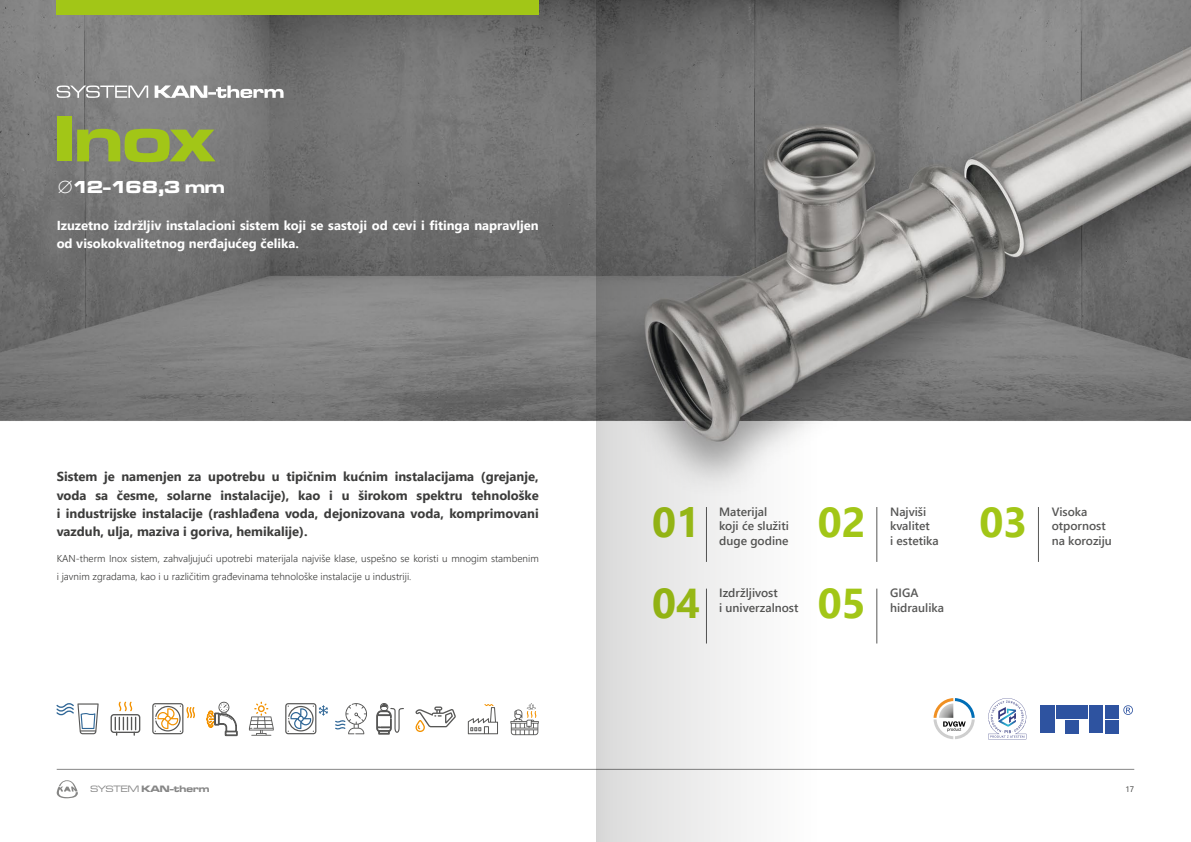
<style>
.page{position:relative;width:1191px;height:842px;background:#fff}
.page>*{position:absolute;margin:0;border:0;box-sizing:border-box;transform-origin:0 0}
.t1{font:67.1px "Microgramma D Bol Ext";color:#a2c617}
.t2{font:700 41.7px/81.6px "Segoe UI";color:#a2c617}
.t3{font:18px "Microgramma D Bol Ext";letter-spacing:-.05em;color:#fff}
.t4{font:700 13px/18px "Segoe UI";color:#3c3c3b;text-align:justify}
.t5{font:700 13px/18px "Segoe UI";color:#fff}
.t6{font:600 12px/14.4px "Segoe UI";color:#575756}
.t7{font:300 10px/18px "Segoe UI";color:#3c3c3b}
.t8{font:9.6px "Microgramma D Bol Ext";color:#878787}
.t9{font:8px "Segoe UI";color:#3c3c3b}
.s1{font-family:"Microgramma D Med Ext"}
</style>
<div class="page">
<img style="left:0;top:0;width:1191px;height:770px">
<hr style="left:57px;top:769px;width:1077px;height:1px;background:#878787">
<svg style="left:57px;top:85px;width:226px;height:13px"></svg>
<div style="left:57px;top:0;width:482px;height:14px;background:#a2c617"></div>
<hr style="left:876px;top:507px;width:1px;height:55px;background:#575756">
<hr style="left:1038px;top:507px;width:1px;height:55px;background:#575756">
<hr style="left:876px;top:589px;width:1px;height:54px;background:#575756">
<svg style="left:57px;top:780px;width:21px;height:18px"></svg>
<svg style="left:111px;top:702px;width:29px;height:34px"></svg>
<svg style="left:152px;top:703px;width:44px;height:31px"></svg>
<svg style="left:285px;top:703px;width:43px;height:31px"></svg>
<svg style="left:335px;top:703px;width:32px;height:31px"></svg>
<svg style="left:377px;top:702px;width:27px;height:32px"></svg>
<svg style="left:249px;top:702px;width:25px;height:34px"></svg>
<svg style="left:468px;top:704px;width:30px;height:30px"></svg>
<svg style="left:415px;top:706px;width:41px;height:26px"></svg>
<svg style="left:56px;top:703px;width:43px;height:31px"></svg>
<svg style="left:510px;top:703px;width:29px;height:32px"></svg>
<svg style="left:206px;top:702px;width:31px;height:34px"></svg>
<svg style="left:933px;top:698px;width:41px;height:41px"></svg>
<img style="left:939px;top:703px;width:14px;height:15px">
<div style="left:1040px;top:705px;width:14px;height:28px;background:#2e53a0"></div>
<div style="left:1056px;top:705px;width:32px;height:13px;background:#2e53a0"></div>
<div style="left:1065px;top:720px;width:14px;height:13px;background:#2e53a0"></div>
<div style="left:1089px;top:705px;width:14px;height:28px;background:#2e53a0"></div>
<div style="left:1104px;top:705px;width:14px;height:13px;background:#2e53a0"></div>
<div style="left:1104px;top:720px;width:14px;height:13px;background:#2e53a0"></div>
<svg style="left:1123px;top:705px;width:10px;height:10px"></svg>
<svg style="left:988px;top:698px;width:38px;height:41px"></svg>
<svg style="left:596px;top:0;width:221px;height:842px"></svg>
<h1 class="t1" style="left:54px;top:93px;width:163px">Inox</h1>
<h3 class="t3" style="left:58px;top:174px;width:169px">∅12-168,3 mm</h3>
<p class="t5" style="left:57px;top:216px;width:483px">Izuzetno izdržljiv instalacioni sistem koji se sastoji od cevi i fitinga napravljen od visokokvalitetnog nerđajućeg čelika.</p>
<p class="t4" style="left:57px;top:467px;width:483px">Sistem je namenjen za upotrebu u tipičnim kućnim instalacijama (grejanje, voda sa česme, solarne instalacije), kao i u širokom spektru tehnološke i industrijske instalacije (rashlađena voda, dejonizovana voda, komprimovani vazduh, ulja, maziva i goriva, hemikalije).</p>
<p class="t7" style="left:57px;top:548px;width:483px">KAN-therm Inox sistem, zahvaljujući upotrebi materijala najviše klase, uspešno se koristi u mnogim stambenim i javnim zgradama, kao i u različitim građevinama tehnološke instalacije u industriji.</p>
<p class="t8" style="left:90px;top:783px;width:121px"><span class="s1">SYSTEM</span> KAN-therm</p>
<h2 class="t2" style="left:652px;top:478px;width:49px">01<br>04</h2>
<h2 class="t2" style="left:818px;top:478px;width:49px">02</h2>
<h2 class="t2" style="left:979px;top:478px;width:49px">03</h2>
<p class="t6" style="left:890px;top:503px;width:50px">Najviši kvalitet<br>i estetika</p>
<p class="t6" style="left:1051px;top:503px;width:62px">Visoka otpornost na koroziju</p>
<p class="t6" style="left:719px;top:503px;width:71px">Materijal koji će služiti duge godine</p>
<p class="t6" style="left:719px;top:585px;width:81px">Izdržljivost<br>i univerzalnost</p>
<h2 class="t2" style="left:818px;top:559px;width:49px">05</h2>
<p class="t6" style="left:890px;top:585px;width:55px">GIGA hidraulika</p>
<p class="t9" style="left:1125px;top:781px;width:10px">17</p>
</div>
